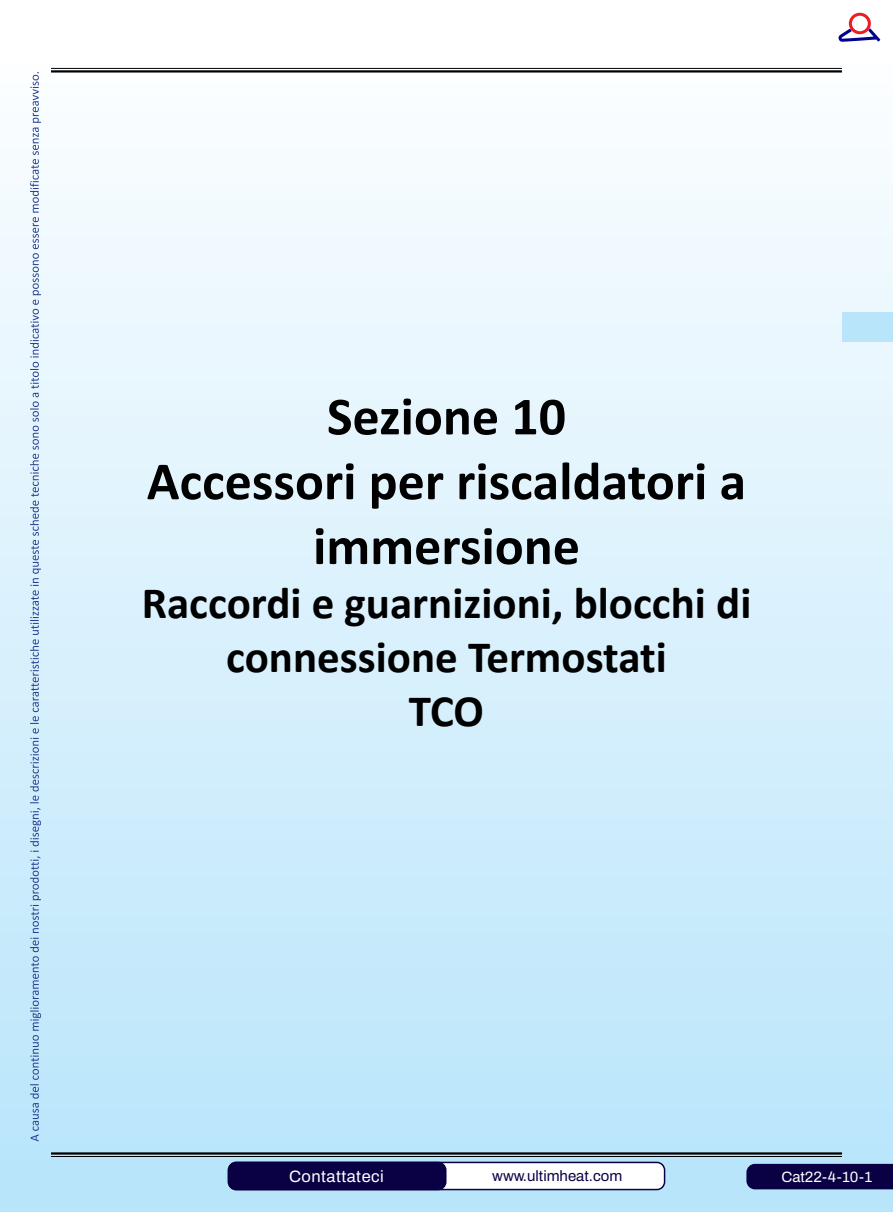
<style>
.page{position:relative;width:893px;height:1212px;background:#fff}
.page>*{position:absolute;margin:0;border:0;box-sizing:border-box;transform-origin:0 0}
.t1{font:700 54px/64.8px "Calibri";color:#000;text-align:center}
.t2{font:700 45px/54px "Calibri";color:#000;text-align:center}
.t3{font:600 16.5px "Archivo";letter-spacing:.03em;color:#fff}
.t4{font:600 15px "Archivo";color:#0a0044}
.t5{font:600 15px "Archivo";color:#fff}
</style>
<div class="page">
<div style="left:0;top:0;width:893px;height:1212px;background:linear-gradient(to bottom,#fff,#b6e3f9)"></div>
<hr style="left:51px;top:68px;width:791px;height:1px;background:#000">
<hr style="left:51px;top:70px;width:791px;height:3px;background:#000">
<hr style="left:51px;top:1152px;width:791px;height:2px;background:#000">
<hr style="left:51px;top:1156px;width:791px;height:1px;background:#000">
<div style="left:746px;top:1164px;width:147px;height:25px;background:#0a0044"></div>
<svg style="left:837px;top:13px;width:43px;height:29px"></svg>
<div style="left:228px;top:1162px;width:437px;height:27px;background:#fff;border-radius:8px"></div>
<div style="left:228px;top:1162px;width:437px;height:28px;border:2px solid #0a0044;border-radius:8px"></div>
<div style="left:228px;top:1162px;width:218px;height:28px;background:#0a0044;border-radius:9px"></div>
<svg style="left:30px;top:72px;width:11px;height:1069px;background:#b6cde6"></svg>
<div style="left:842px;top:313px;width:51px;height:29px;background:#b9e5fa"></div>
<p class="t1" style="left:147px;top:383px;width:601px">Sezione 10<br>Accessori per riscaldatori a immersione</p>
<p class="t2" style="left:142px;top:575px;width:611px">Raccordi e guarnizioni, blocchi di connessione Termostati<br>TCO</p>
<p class="t3" style="left:289px;top:1164px;width:96px">Contattateci</p>
<p class="t4" style="left:492px;top:1165px;width:132px">www.ultimheat.com</p>
<p class="t5" style="left:781px;top:1165px;width:93px">Cat22-4-10-1</p>
</div>
